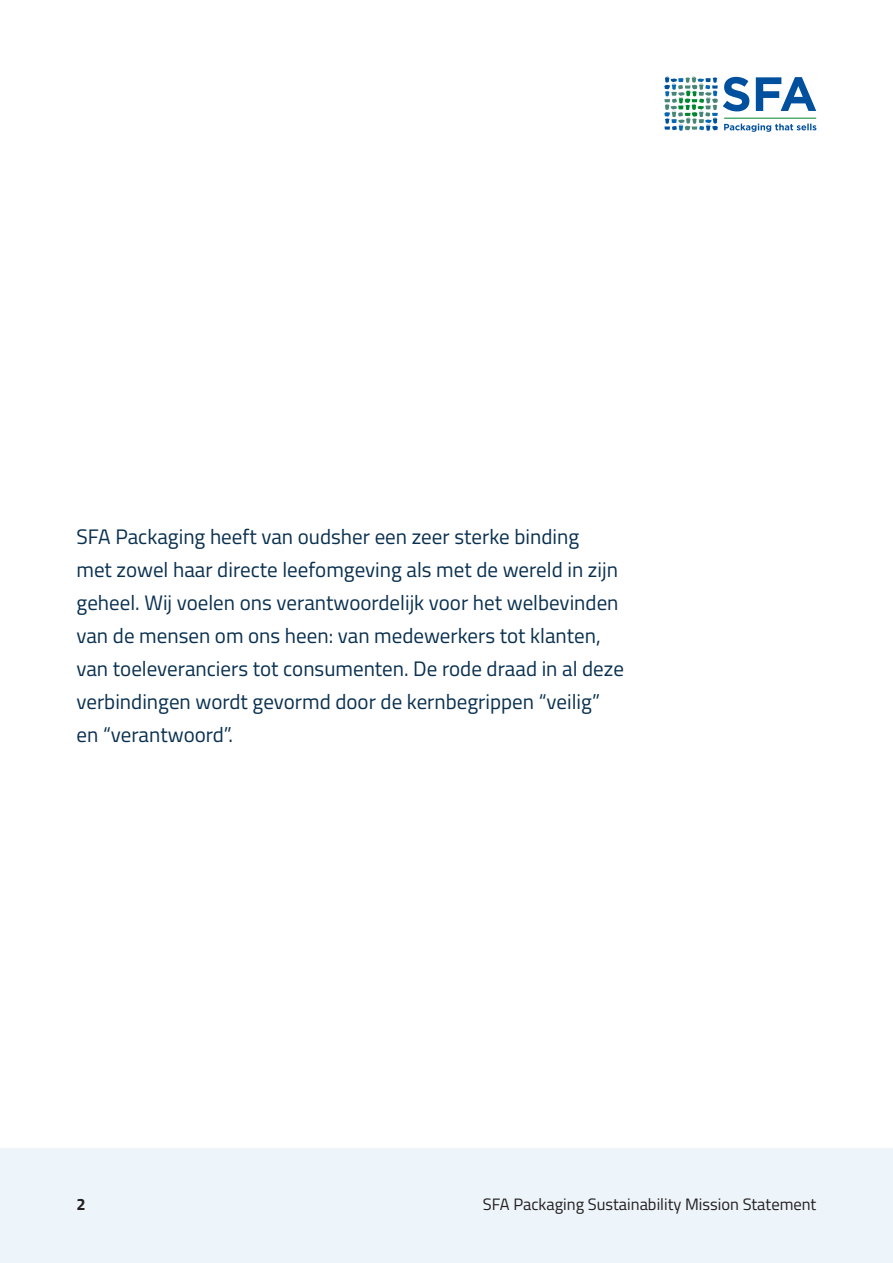
<style>
.page{position:relative;width:893px;height:1263px;background:#fff}
.page>*{position:absolute;margin:0;border:0;box-sizing:border-box;transform-origin:0 0}
.t1{font:21px/33px "Titillium Web";color:#093050}
.t2{font:16.5px "Titillium Web";color:#231f20}
.t3{font:700 16.5px "Titillium Web";color:#231f20}
</style>
<div class="page">
<div style="left:0;top:1148px;width:893px;height:115px;background:#edf4fa"></div>
<svg style="left:664px;top:77px;width:152px;height:55px"></svg>
<hr style="left:724px;top:118px;width:92px;height:1px;background:#00862f">
<p class="t1" style="left:77px;top:519px;width:549px">SFA Packaging heeft van oudsher een zeer sterke binding<br>met zowel haar directe leefomgeving als met de wereld in zijn geheel. Wij voelen ons verantwoordelijk voor het welbevinden van de mensen om ons heen: van medewerkers tot klanten, van toeleveranciers tot consumenten. De rode draad in al deze verbindingen wordt gevormd door de kernbegrippen “veilig” en “verantwoord”.</p>
<p class="t3" style="left:77px;top:1192px;width:11px">2</p>
<p class="t2" style="left:483px;top:1192px;width:335px">SFA Packaging Sustainability Mission Statement</p>
</div>
